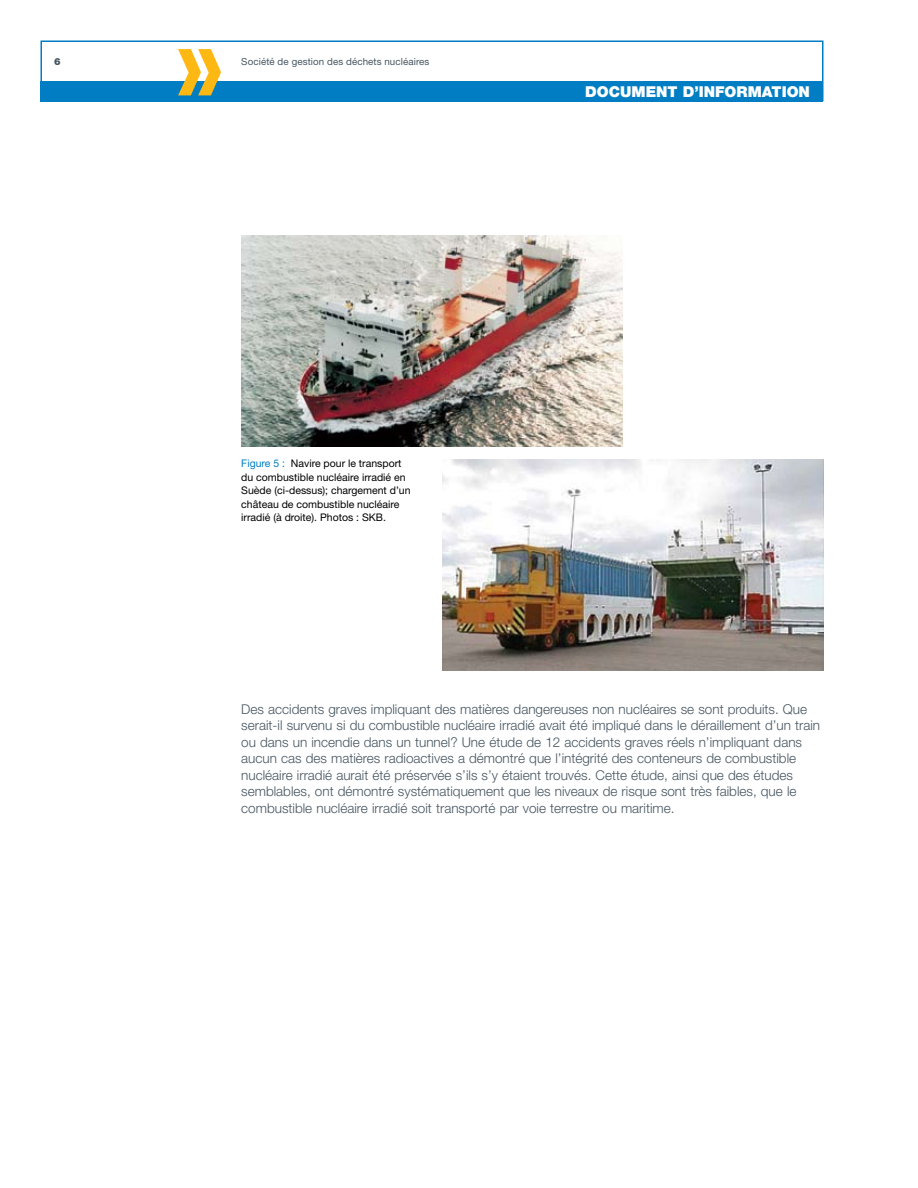
<style>
.page{position:relative;width:918px;height:1188px;background:#fff}
.page>*{position:absolute;margin:0;border:0;box-sizing:border-box;transform-origin:0 0}
.t1{font:900 15px "Helvetica Neue";color:#fff}
.t2{font:300 13.5px/16.5px "Helvetica Neue";color:#465560}
.t3{font:10.5px/13.5px "Helvetica Neue";color:#000}
.t4{font:9.75px "Helvetica Neue";letter-spacing:.01em;color:#465560}
.t5{font:900 9.75px "Helvetica Neue";color:#465560}
.s1{color:#007dc3}
</style>
<div class="page">
<div style="left:40px;top:40px;width:784px;height:61px;border:2px solid #007dc3"></div>
<div style="left:40px;top:81px;width:784px;height:20px;background:#007dc3"></div>
<svg style="left:178px;top:49px;width:43px;height:46px"></svg>
<img style="left:241px;top:236px;width:382px;height:211px">
<img style="left:442px;top:459px;width:382px;height:211px">
<p class="t5" style="left:54px;top:56px;width:8px">6</p>
<p class="t4" style="left:241px;top:56px;width:190px">Société de gestion des déchets nucléaires</p>
<p class="t3" style="left:241px;top:457px;width:171px"><span class="s1">Figure 5 :</span> Navire pour le transport du combustible nucléaire irradié en Suède (ci-dessus); chargement d’un château de combustible nucléaire irradié (à droite). Photos : SKB.</p>
<p class="t1" style="left:585px;top:83px;width:226px">DOCUMENT D’INFORMATION</p>
<p class="t2" style="left:241px;top:701px;width:580px">Des accidents graves impliquant des matières dangereuses non nucléaires se sont produits. Que serait-il survenu si du combustible nucléaire irradié avait été impliqué dans le déraillement d’un train ou dans un incendie dans un tunnel? Une étude de 12 accidents graves réels n’impliquant dans aucun cas des matières radioactives a démontré que l’intégrité des conteneurs de combustible nucléaire irradié aurait été préservée s’ils s’y étaient trouvés. Cette étude, ainsi que des études semblables, ont démontré systématiquement que les niveaux de risque sont très faibles, que le combustible nucléaire irradié soit transporté par voie terrestre ou maritime.</p>
</div>
